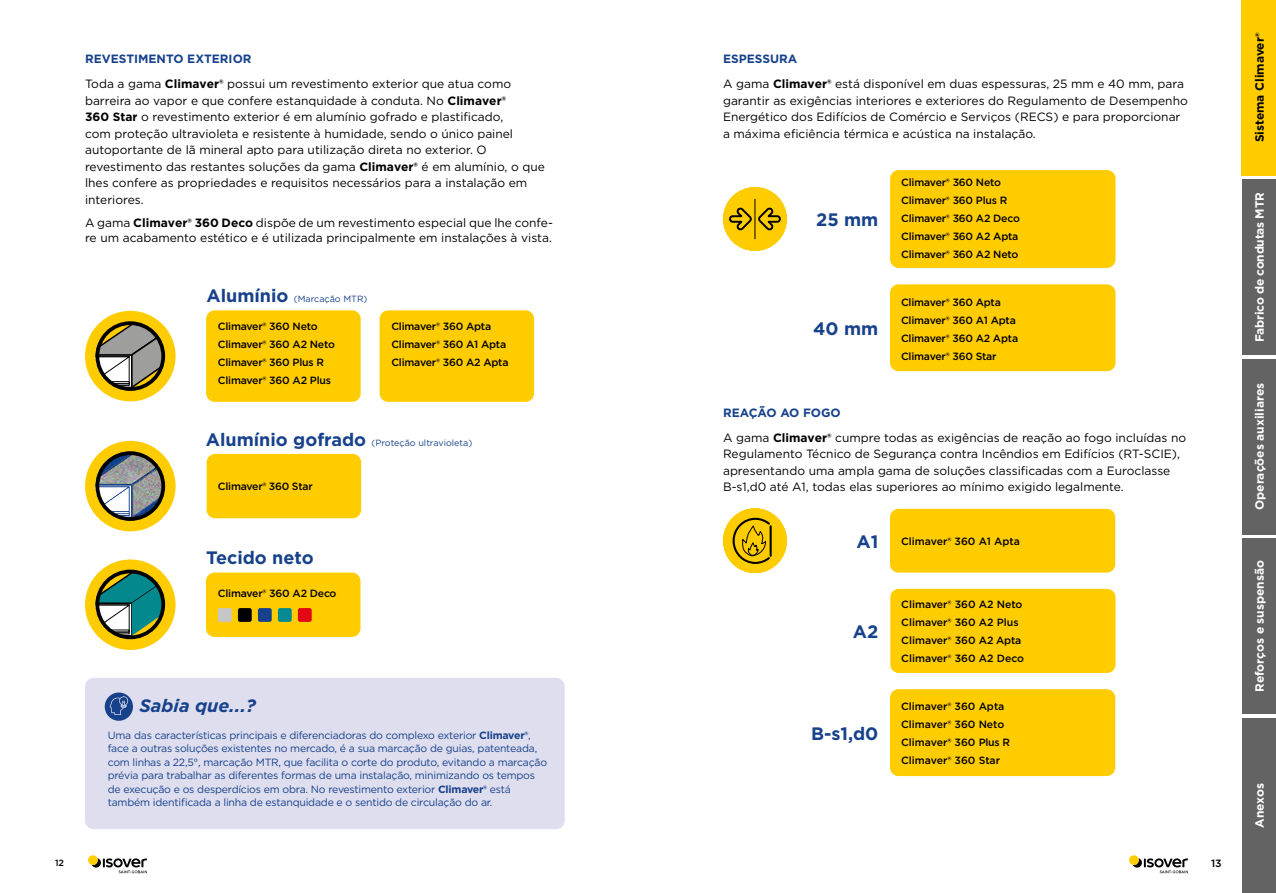
<style>
.page{position:relative;width:1276px;height:893px;background:#fff}
.page>*{position:absolute;margin:0;border:0;box-sizing:border-box;transform-origin:0 0}
.t1{font:700 18px "Gotham";color:#17428b}
.t2{font:italic 700 18px "Gotham";color:#17428b}
.t3{font:12px/16.5px "Gotham";color:#000}
.t4{font:700 12px "Gotham";color:#fff}
.t5{font:700 12px "Gotham";letter-spacing:-.02em;color:#fff}
.t6{font:700 12px "Gotham";color:#000}
.t7{font:10.5px/13.5px "Gotham";letter-spacing:-.02em;color:#17428b}
.t8{font:500 10.5px/18px "Gotham";letter-spacing:-.02em;color:#000}
.t9{font:500 10.5px/18px "Gotham";color:#000}
.t10{font:9px "Gotham";color:#17428b}
.t11{font:500 9px "Gotham";color:#000}
.s1{font-weight:700;color:#17428b}
.s2{font-weight:700}
.s3{font-weight:700;font-size:18px}
</style>
<div class="page">
<div style="left:1242px;top:179px;width:34px;height:176px;background:#646363"></div>
<div style="left:1242px;top:718px;width:34px;height:175px;background:#646363"></div>
<div style="left:1242px;top:538px;width:34px;height:175px;background:#646363"></div>
<div style="left:1242px;top:359px;width:34px;height:175px;background:#646363"></div>
<div style="left:1242px;top:0;width:34px;height:175px;background:#fc0"></div>
<svg style="left:92px;top:858px;width:55px;height:15px"></svg>
<div style="left:88px;top:855px;width:10px;height:10px;background:#fc0;border-radius:50%"></div>
<svg style="left:1133px;top:858px;width:55px;height:15px"></svg>
<div style="left:1129px;top:855px;width:9px;height:10px;background:#fc0;border-radius:50%"></div>
<div style="left:85px;top:678px;width:479px;height:151px;background:#dedeef;border-radius:9px"></div>
<div style="left:206px;top:572px;width:154px;height:65px;background:#fc0;border-radius:9px"></div>
<div style="left:218px;top:608px;width:14px;height:14px;background:#c6c6c6;border-radius:2px"></div>
<div style="left:238px;top:608px;width:14px;height:14px;background:#000;border-radius:2px"></div>
<div style="left:258px;top:608px;width:14px;height:14px;background:#17428b;border-radius:2px"></div>
<div style="left:278px;top:608px;width:14px;height:14px;background:#058a91;border-radius:2px"></div>
<div style="left:298px;top:608px;width:14px;height:14px;background:#e30613;border-radius:2px"></div>
<div style="left:85px;top:559px;width:91px;height:91px;background:#fc0;border-radius:50%"></div>
<svg style="left:96px;top:570px;width:67px;height:66px"></svg>
<div style="left:95px;top:570px;width:70px;height:69px;border:4px solid #000;border-radius:50%"></div>
<div style="left:207px;top:454px;width:154px;height:64px;background:#fc0;border-radius:9px"></div>
<div style="left:85px;top:441px;width:91px;height:90px;background:#fc0;border-radius:50%"></div>
<img style="left:95px;top:451px;width:70px;height:70px">
<div style="left:379px;top:310px;width:155px;height:92px;background:#fc0;border-radius:9px"></div>
<div style="left:206px;top:310px;width:155px;height:92px;background:#fc0;border-radius:9px"></div>
<div style="left:85px;top:311px;width:91px;height:90px;background:#fc0;border-radius:50%"></div>
<svg style="left:96px;top:322px;width:67px;height:67px"></svg>
<div style="left:95px;top:321px;width:70px;height:70px;border:4px solid #000;border-radius:50%"></div>
<div style="left:105px;top:692px;width:28px;height:29px;background:#17428b;border-radius:50%"></div>
<svg style="left:110px;top:696px;width:19px;height:19px"></svg>
<svg style="left:723px;top:187px;width:64px;height:64px"></svg>
<div style="left:890px;top:689px;width:225px;height:87px;background:#fc0;border-radius:9px"></div>
<div style="left:890px;top:589px;width:225px;height:84px;background:#fc0;border-radius:9px"></div>
<div style="left:890px;top:509px;width:225px;height:64px;background:#fc0;border-radius:9px"></div>
<div style="left:890px;top:284px;width:225px;height:87px;background:#fc0;border-radius:9px"></div>
<div style="left:890px;top:170px;width:225px;height:98px;background:#fc0;border-radius:9px"></div>
<svg style="left:723px;top:508px;width:64px;height:65px"></svg>
<p class="t3" style="left:85px;top:46px;width:427px;line-height:25px"><span class="s1">REVESTIMENTO EXTERIOR<br></span>Toda a gama <span class="s2">Climaver®</span> possui um revestimento exterior que atua como</p>
<p class="t3" style="left:85px;top:92px;width:461px">barreira ao vapor e que confere estanquidade à conduta. No <span class="s2">Climaver®<br>360 Star</span> o revestimento exterior é em alumínio gofrado e plastificado,<br>com proteção ultravioleta e resistente à humidade, sendo o único painel autoportante de lã mineral apto para utilização direta no exterior. O revestimento das restantes soluções da gama <span class="s2">Climaver®</span> é em alumínio, o que lhes confere as propriedades e requisitos necessários para a instalação em interiores.</p>
<p class="t3" style="left:85px;top:215px;width:469px;line-height:15px">A gama <span class="s2">Climaver® 360 Deco</span> dispõe de um revestimento especial que lhe confe&shy;re um acabamento estético e é utilizada principalmente em instalações à vista.</p>
<p class="t10" style="left:206px;top:293px;width:162px"><span class="s3">Alumínio</span> (Marcação MTR)</p>
<p class="t8" style="left:218px;top:317px;width:118px">Climaver® 360 Neto<br>Climaver® 360 A2 Neto<br>Climaver® 360 Plus R<br>Climaver® 360 A2 Plus</p>
<p class="t8" style="left:391px;top:317px;width:119px">Climaver® 360 Apta<br>Climaver® 360 A1 Apta<br>Climaver® 360 A2 Apta</p>
<p class="t10" style="left:206px;top:437px;width:268px"><span class="s3">Alumínio gofrado</span> (Proteção ultravioleta)</p>
<p class="t8" style="left:218px;top:477px;width:96px">Climaver® 360 Star</p>
<h1 class="t1" style="left:206px;top:546px;width:109px">Tecido neto</h1>
<p class="t8" style="left:218px;top:584px;width:120px">Climaver® 360 A2 Deco</p>
<h1 class="t2" style="left:139px;top:694px;width:118px">Sabia que...?</h1>
<p class="t7" style="left:108px;top:728px;width:441px">Uma das características principais e diferenciadoras do complexo exterior <span class="s2">Climaver®</span>, face a outras soluções existentes no mercado, é a sua marcação de guias, patenteada, com linhas a 22,5°, marcação MTR, que facilita o corte do produto, evitando a marcação prévia para trabalhar as diferentes formas de uma instalação, minimizando os tempos de execução e os desperdícios em obra. No revestimento exterior <span class="s2">Climaver®</span> está também identificada a linha de estanquidade e o sentido de circulação do ar.</p>
<p class="t3" style="left:723px;top:46px;width:462px;line-height:25px"><span class="s1">ESPESSURA<br></span>A gama <span class="s2">Climaver®</span> está disponível em duas espessuras, 25 mm e 40 mm, para</p>
<p class="t3" style="left:723px;top:92px;width:466px">garantir as exigências interiores e exteriores do Regulamento de Desempenho<br>Energético dos Edifícios de Comércio e Serviços (RECS) e para proporcionar a máxima eficiência térmica e acústica na instalação.</p>
<h1 class="t1" style="left:816px;top:208px;width:64px">25 mm</h1>
<h1 class="t1" style="left:813px;top:317px;width:67px">40 mm</h1>
<p class="t8" style="left:901px;top:173px;width:120px">Climaver® 360 Neto<br>Climaver® 360 Plus R<br>Climaver® 360 A2 Deco<br>Climaver® 360 A2 Apta<br>Climaver® 360 A2 Neto</p>
<p class="t8" style="left:901px;top:293px;width:119px">Climaver® 360 Apta<br>Climaver® 360 A1 Apta<br>Climaver® 360 A2 Apta<br>Climaver® 360 Star</p>
<p class="t3" style="left:723px;top:400px;width:465px;line-height:25px"><span class="s1">REAÇÃO AO FOGO<br></span>A gama <span class="s2">Climaver®</span> cumpre todas as exigências de reação ao fogo incluídas no</p>
<p class="t3" style="left:723px;top:446px;width:458px">Regulamento Técnico de Segurança contra Incêndios em Edifícios (RT-SCIE), apresentando uma ampla gama de soluções classificadas com a Euroclasse<br>B-s1,d0 até A1, todas elas superiores ao mínimo exigido legalmente.</p>
<h1 class="t1" style="left:856px;top:530px;width:23px">A1</h1>
<p class="t9" style="left:901px;top:532px;width:120px">Climaver® 360 A1 Apta</p>
<h1 class="t1" style="left:853px;top:620px;width:27px">A2</h1>
<h1 class="t1" style="left:811px;top:722px;width:69px">B-s1,d0</h1>
<p class="t9" style="left:901px;top:595px;width:124px">Climaver® 360 A2 Neto<br>Climaver® 360 A2 Plus<br>Climaver® 360 A2 Apta<br>Climaver® 360 A2 Deco</p>
<p class="t9" style="left:901px;top:697px;width:111px">Climaver® 360 Apta<br>Climaver® 360 Neto<br>Climaver® 360 Plus R<br>Climaver® 360 Star</p>
<p class="t11" style="left:55px;top:857px;width:11px">12</p>
<p class="t8" style="left:1211px;top:854px;width:12px">13</p>
<p class="t6" style="left:1251px;top:142px;width:111px;rotate:-90deg">Sistema Climaver®</p>
<p class="t5" style="left:1251px;top:342px;width:151px;rotate:-90deg">Fabrico de condutas MTR</p>
<p class="t4" style="left:1251px;top:510px;width:128px;rotate:-90deg">Operações auxiliares</p>
<p class="t4" style="left:1251px;top:692px;width:133px;rotate:-90deg">Reforços e suspensão</p>
<p class="t4" style="left:1251px;top:828px;width:46px;rotate:-90deg">Anexos</p>
</div>
